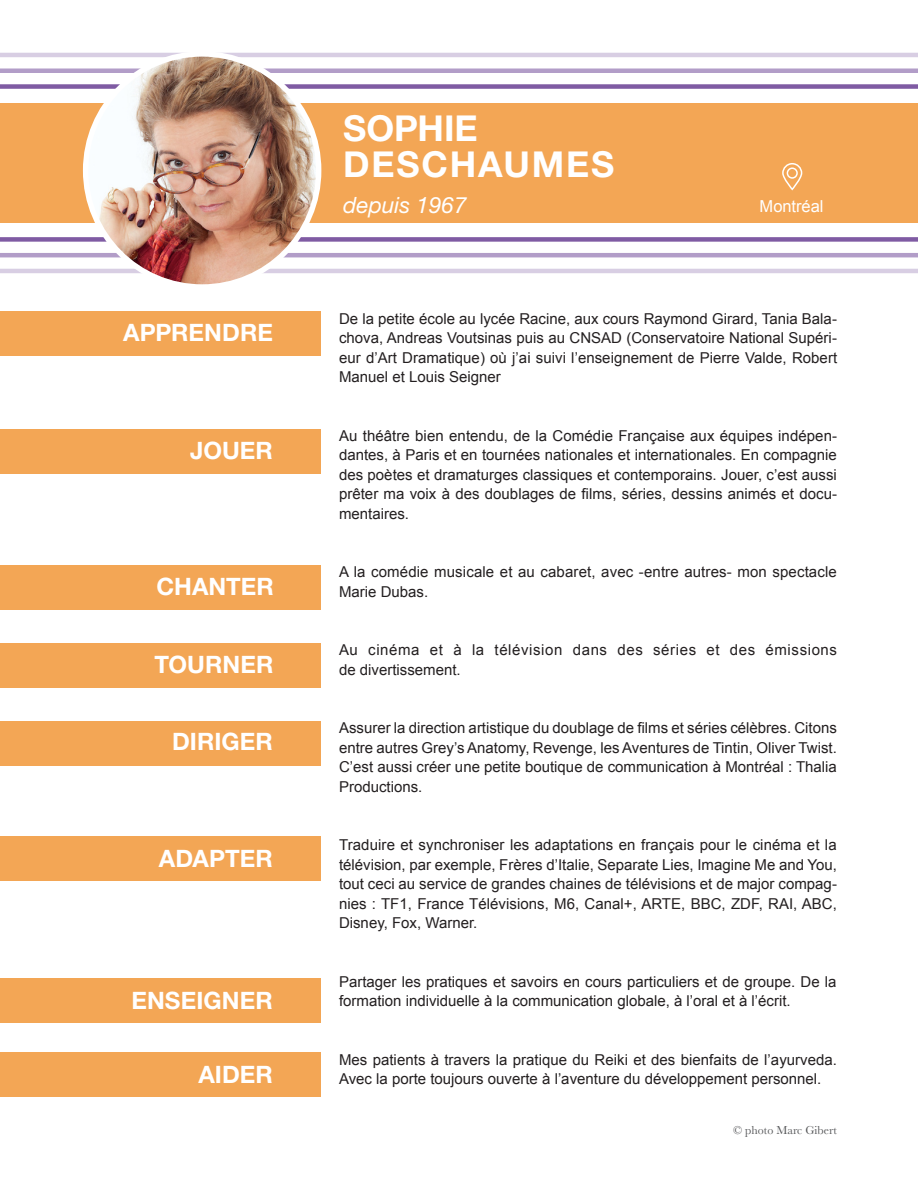
<style>
.page{position:relative;width:918px;height:1188px;background:#fff}
.page>*{position:absolute;margin:0;border:0;box-sizing:border-box;transform-origin:0 0}
.t1{font:700 35.7px/36px "Helvetica Neue LT Std";letter-spacing:.045em;color:#fff}
.t2{font:700 24px "Helvetica Neue LT Std";letter-spacing:.005em;color:#fff}
.t3{font:italic 22.5px "Helvetica Neue LT Std";color:#fff}
.t4{font:16.5px "Arial";color:#fff}
.t5{font:15px/19.5px "Arial";color:#231f20;text-align:justify}
.t6{font:15px/19.5px "Arial";letter-spacing:.04em;color:#231f20}
.t7{font:12px "Baskerville";color:#57585a}
</style>
<div class="page">
<hr style="left:0;top:53px;width:918px;height:4px;background:#d8cee3">
<hr style="left:0;top:269px;width:918px;height:4px;background:#d8cee3">
<hr style="left:0;top:69px;width:918px;height:4px;background:#b29dc8">
<hr style="left:0;top:253px;width:918px;height:4px;background:#b29dc8">
<div style="left:0;top:84px;width:918px;height:5px;background:#7f5ba3"></div>
<div style="left:0;top:237px;width:918px;height:5px;background:#7f5ba3"></div>
<div style="left:0;top:103px;width:918px;height:120px;background:#f3a655"></div>
<img style="left:86px;top:54px;width:233px;height:233px;border-radius:117px">
<div style="left:83px;top:51px;width:238px;height:239px;border:5px solid #fff;border-radius:50%"></div>
<svg style="left:782px;top:163px;width:21px;height:28px"></svg>
<div style="left:0;top:312px;width:321px;height:44px;background:#f3a655"></div>
<div style="left:0;top:565px;width:321px;height:45px;background:#f3a655"></div>
<div style="left:0;top:643px;width:321px;height:45px;background:#f3a655"></div>
<div style="left:0;top:836px;width:321px;height:45px;background:#f3a655"></div>
<div style="left:0;top:430px;width:321px;height:44px;background:#f3a655"></div>
<div style="left:0;top:721px;width:321px;height:44px;background:#f3a655"></div>
<div style="left:0;top:978px;width:321px;height:45px;background:#f3a655"></div>
<div style="left:0;top:1052px;width:321px;height:45px;background:#f3a655"></div>
<p class="t2" style="left:123px;top:318px;width:151px">APPRENDRE</p>
<p class="t2" style="left:190px;top:436px;width:84px">JOUER</p>
<p class="t2" style="left:156px;top:571px;width:119px">CHANTER</p>
<p class="t2" style="left:154px;top:649px;width:121px">TOURNER</p>
<p class="t2" style="left:172px;top:727px;width:102px">DIRIGER</p>
<p class="t2" style="left:159px;top:844px;width:116px">ADAPTER</p>
<p class="t2" style="left:131px;top:986px;width:143px">ENSEIGNER</p>
<p class="t2" style="left:198px;top:1060px;width:76px">AIDER</p>
<p class="t1" style="left:343px;top:109px;width:272px">SOPHIE<br>DESCHAUMES</p>
<p class="t3" style="left:343px;top:191px;width:125px">depuis 1967</p>
<p class="t4" style="left:759px;top:196px;width:66px">Montréal</p>
<p class="t5" style="left:339px;top:309px;width:500px">De la petite école au lycée Racine, aux cours Raymond Girard, Tania Bala&shy;chova, Andreas Voutsinas puis au CNSAD (Conservatoire National Supéri&shy;eur d’Art Dramatique) où j’ai suivi l’enseignement de Pierre Valde, Robert Manuel et Louis Seigner</p>
<p class="t5" style="left:339px;top:426px;width:499px">Au théâtre bien entendu, de la Comédie Française aux équipes indépen&shy;dantes, à Paris et en tournées nationales et internationales. En compagnie des poètes et dramaturges classiques et contemporains. Jouer, c’est aussi prêter ma voix à des doublages de films, séries, dessins animés et docu&shy;mentaires.</p>
<p class="t5" style="left:339px;top:562px;width:499px">A la comédie musicale et au cabaret, avec -entre autres- mon spectacle<br>Marie Dubas.</p>
<p class="t6" style="left:339px;top:640px;width:500px">Au cinéma et à la télévision dans des séries et des émissions de divertissement.</p>
<p class="t5" style="left:339px;top:718px;width:499px">Assurer la direction artistique du doublage de films et séries célèbres. Citons entre autres Grey’s Anatomy, Revenge, les Aventures de Tintin, Oliver Twist.<br>C’est aussi créer une petite boutique de communication à Montréal : Thalia Productions.</p>
<p class="t5" style="left:339px;top:835px;width:500px">Traduire et synchroniser les adaptations en français pour le cinéma et la télévision, par exemple, Frères d’Italie, Separate Lies, Imagine Me and You, tout ceci au service de grandes chaines de télévisions et de major compag&shy;nies : TF1, France Télévisions, M6, Canal+, ARTE, BBC, ZDF, RAI, ABC, Disney, Fox, Warner.</p>
<p class="t5" style="left:339px;top:972px;width:499px">Partager les pratiques et savoirs en cours particuliers et de groupe. De la formation individuelle à la communication globale, à l’oral et à l’écrit.</p>
<p class="t5" style="left:339px;top:1050px;width:500px">Mes patients à travers la pratique du Reiki et des bienfaits de l’ayurveda.<br>Avec la porte toujours ouverte à l’aventure du développement personnel.</p>
<p class="t7" style="left:733px;top:1122px;width:105px">© photo Marc Gibert</p>
</div>
